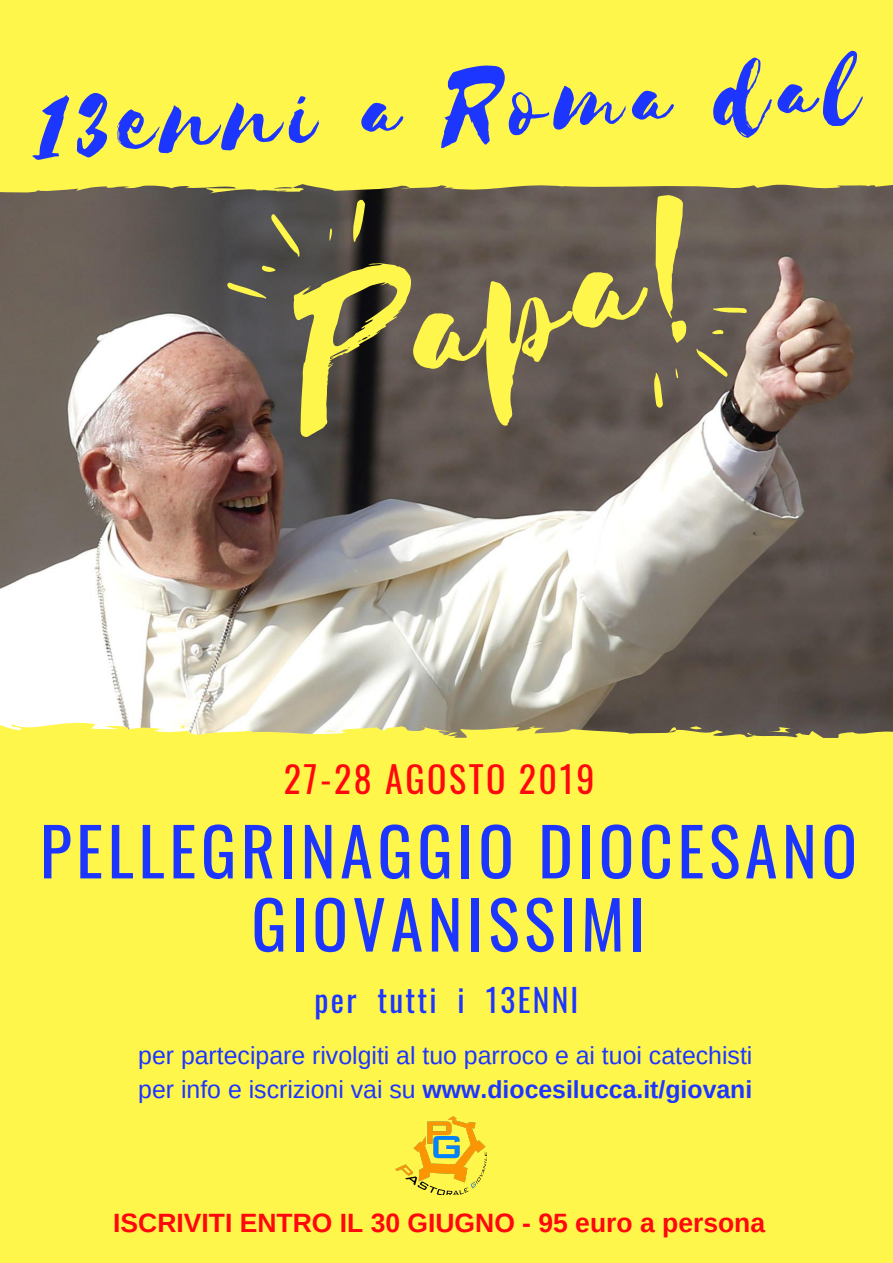
<style>
.page{position:relative;width:893px;height:1263px;background:#fff}
.page>*{position:absolute;margin:0;border:0;box-sizing:border-box;transform-origin:0 0}
.t1{font:66px/73.1px "Oswald";letter-spacing:.07em;color:#1d36ff;text-align:center}
.t2{font:36px "Oswald";letter-spacing:.07em;color:#ff070d}
.t3{font:31.5px "Oswald";letter-spacing:.07em;color:#1d36ff}
.t4{font:700 26.47px "Arimo";color:#ff070d}
.t5{font:24.83px/34.3px "Arimo";color:#1d36ff}
.s1{font-weight:700}
</style>
<div class="page">
<img style="left:0;top:194px;width:893px;height:524px">
<div style="left:0;top:718px;width:893px;height:545px;background:#fff64c"></div>
<svg style="left:293px;top:263px;width:355px;height:174px;background:#827a4c"></svg>
<svg style="left:655px;top:195px;width:32px;height:148px;background:#b4aa51"></svg>
<svg style="left:351px;top:199px;width:14px;height:43px"></svg>
<svg style="left:271px;top:214px;width:29px;height:43px"></svg>
<svg style="left:227px;top:282px;width:39px;height:17px"></svg>
<svg style="left:262px;top:265px;width:13px;height:7px"></svg>
<svg style="left:329px;top:229px;width:3px;height:12px"></svg>
<svg style="left:654px;top:373px;width:9px;height:35px"></svg>
<svg style="left:696px;top:349px;width:31px;height:28px"></svg>
<svg style="left:713px;top:307px;width:34px;height:6px"></svg>
<svg style="left:712px;top:330px;width:11px;height:5px"></svg>
<svg style="left:675px;top:368px;width:3px;height:10px"></svg>
<div style="left:0;top:0;width:893px;height:194px;background:#fff64c"></div>
<svg style="left:32px;top:95px;width:37px;height:65px;background:#a5a993"></svg>
<svg style="left:77px;top:93px;width:30px;height:65px;background:#8790aa"></svg>
<svg style="left:117px;top:96px;width:202px;height:57px;background:#c1c17c"></svg>
<svg style="left:361px;top:103px;width:42px;height:29px"></svg>
<svg style="left:441px;top:65px;width:185px;height:83px;background:#c0c17d"></svg>
<svg style="left:632px;top:91px;width:42px;height:29px"></svg>
<svg style="left:713px;top:51px;width:150px;height:87px;background:#c7c678"></svg>
<img style="left:392px;top:1116px;width:94px;height:79px">
<h2 class="t2" style="left:284px;top:751px;width:312px">27-28 AGOSTO 2019</h2>
<h1 class="t1" style="left:40px;top:812px;width:818px">PELLEGRINAGGIO DIOCESANO<br>GIOVANISSIMI</h1>
<p class="t3" style="left:314px;top:975px;width:265px">per tutti i 13ENNI</p>
<p class="t5" style="left:138px;top:1038px;width:615px">per partecipare rivolgiti al tuo parroco e ai tuoi catechisti per info e iscrizioni vai su <span class="s1">www.diocesilucca.it/giovani</span></p>
<p class="t4" style="left:113px;top:1208px;width:653px">ISCRIVITI ENTRO IL 30 GIUGNO - 95 euro a persona</p>
</div>
